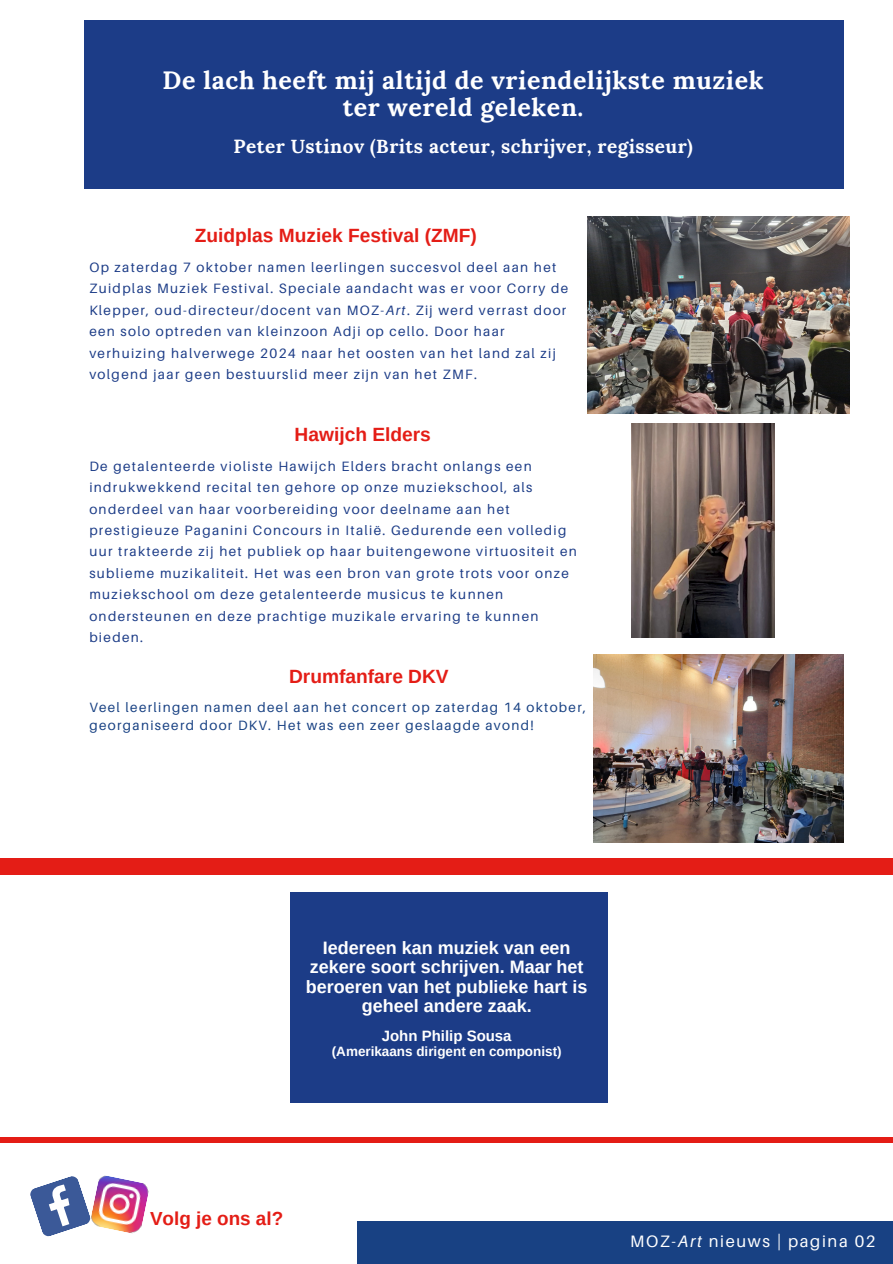
<style>
.page{position:relative;width:893px;height:1264px;background:#fff}
.page>*{position:absolute;margin:0;border:0;box-sizing:border-box;transform-origin:0 0}
.t1{font:700 24.9px "Lora";letter-spacing:.025em;color:#fff}
.t2{font:700 19.2px "Arimo";color:#e41d16}
.t3{font:700 18.9px "Lora";letter-spacing:.025em;color:#fff}
.t4{font:700 18.9px "Arimo";color:#e41d16}
.t5{font:700 18px/19.2px "Arimo";color:#fff;text-align:center}
.t6{font:16.5px "Aileron";letter-spacing:.1em;color:#fff}
.t7{font:700 15px "Arimo";color:#fff}
.t8{font:13.5px/21.3px "Aileron";letter-spacing:.1em;color:#1c3c87}
.t9{font:13.5px/18px "Aileron";letter-spacing:.1em;color:#184183}
.t10{font:700 13.5px "Arimo";color:#fff}
.s1{font-style:italic}
</style>
<div class="page">
<div style="left:357px;top:1220px;width:535px;height:43px;background:#184183"></div>
<div style="left:0;top:1137px;width:892px;height:5px;background:#e41d16"></div>
<div style="left:0;top:858px;width:892px;height:16px;background:#e41d16"></div>
<div style="left:84px;top:21px;width:759px;height:168px;background:#1c3c87"></div>
<img style="left:92px;top:1175px;width:57px;height:59px">
<svg style="left:30px;top:1176px;width:62px;height:61px"></svg>
<div style="left:290px;top:892px;width:317px;height:210px;background:#1c3c87"></div>
<img style="left:587px;top:217px;width:262px;height:196px">
<img style="left:631px;top:424px;width:143px;height:213px">
<img style="left:593px;top:654px;width:249px;height:188px">
<p class="t1" style="left:162px;top:64px;width:602px">De lach heeft mij altijd de vriendelijkste muziek</p>
<p class="t1" style="left:343px;top:90px;width:242px">ter wereld geleken.</p>
<p class="t3" style="left:233px;top:134px;width:461px">Peter Ustinov (Brits acteur, schrijver, regisseur)</p>
<p class="t2" style="left:195px;top:225px;width:283px">Zuidplas Muziek Festival (ZMF)</p>
<p class="t8" style="left:89px;top:256px;width:480px">Op zaterdag 7 oktober namen leerlingen succesvol deel aan het Zuidplas Muziek Festival. Speciale aandacht was er voor Corry de Klepper, oud-directeur/docent van MOZ-<span class="s1">Art</span>. Zij werd verrast door een solo optreden van kleinzoon Adji op cello. Door haar verhuizing halverwege 2024 naar het oosten van het land zal zij volgend jaar geen bestuurslid meer zijn van het ZMF.</p>
<p class="t2" style="left:294px;top:424px;width:138px">Hawijch Elders</p>
<p class="t8" style="left:89px;top:455px;width:489px">De getalenteerde violiste Hawijch Elders bracht onlangs een indrukwekkend recital ten gehore op onze muziekschool, als onderdeel van haar voorbereiding voor deelname aan het prestigieuze Paganini Concours in Italië. Gedurende een volledig uur trakteerde zij het publiek op haar buitengewone virtuositeit en sublieme muzikaliteit. Het was een bron van grote trots voor onze muziekschool om deze getalenteerde musicus te kunnen ondersteunen en deze prachtige muzikale ervaring te kunnen bieden.</p>
<p class="t2" style="left:289px;top:665px;width:161px">Drumfanfare DKV</p>
<p class="t9" style="left:89px;top:698px;width:498px">Veel leerlingen namen deel aan het concert op zaterdag 14 oktober, georganiseerd door DKV. Het was een zeer geslaagde avond!</p>
<p class="t5" style="left:306px;top:938px;width:283px">Iedereen kan muziek van een zekere soort schrijven. Maar het beroeren van het publieke hart is geheel andere zaak.</p>
<p class="t7" style="left:382px;top:1027px;width:131px">John Philip Sousa</p>
<p class="t10" style="left:332px;top:1043px;width:231px">(Amerikaans dirigent en componist)</p>
<p class="t4" style="left:150px;top:1207px;width:135px">Volg je ons al?</p>
<p class="t6" style="left:630px;top:1230px;width:247px">MOZ-<span class="s1">Art</span> nieuws | pagina 02</p>
</div>
